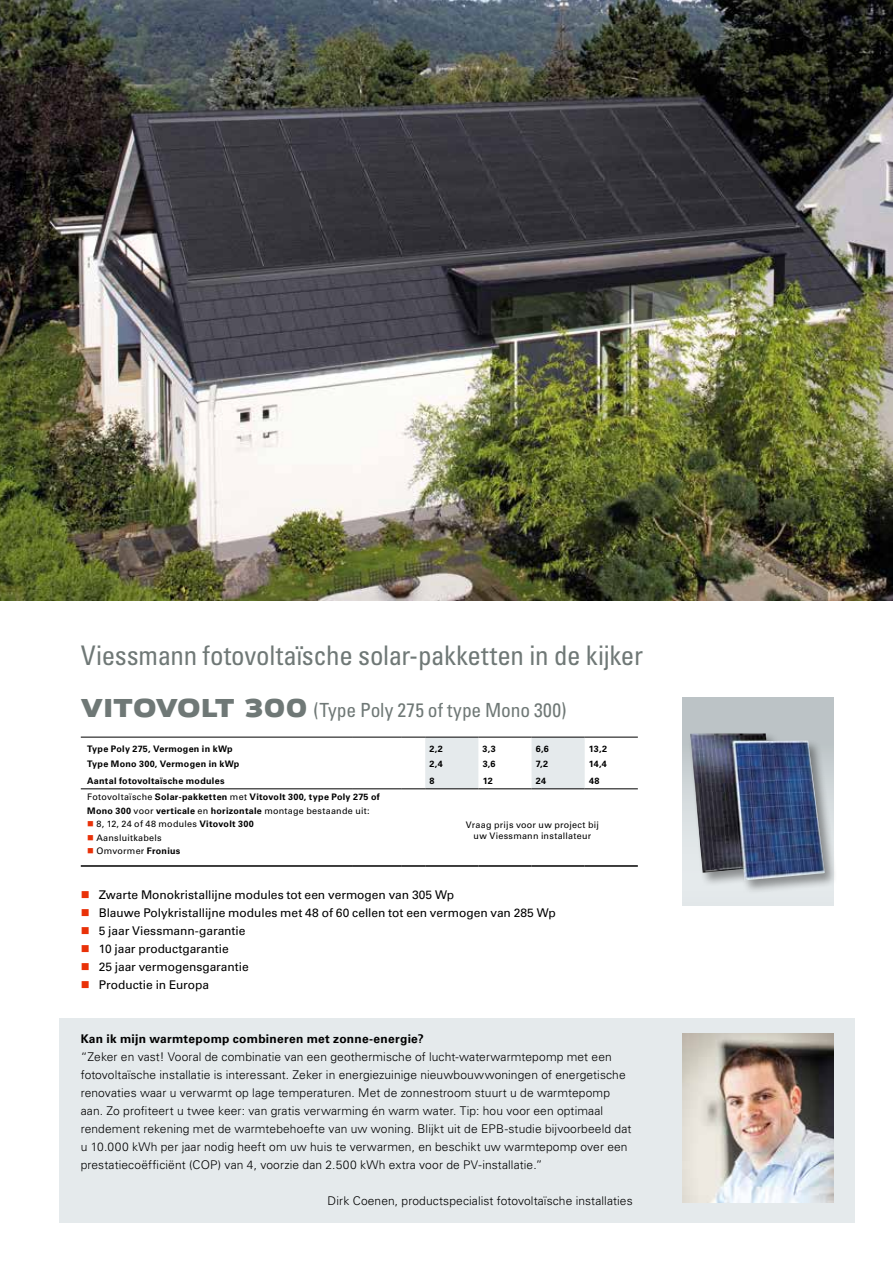
<style>
.page{position:relative;width:893px;height:1263px;background:#fff}
.page>*{position:absolute;margin:0;border:0;box-sizing:border-box;transform-origin:0 0}
.t1{font:condensed 27px "Univers LT Std";letter-spacing:-.01em;color:#6f7876}
.t2{font:condensed 19.5px "Univers LT Std";color:#6f7876}
.t3{font:300 12px/18px "Univers LT Std";letter-spacing:.01em;color:#000}
.t4{font:12px/18px "Univers LT Std";letter-spacing:-.005em;color:#000}
.t5{font:700 12px "Univers LT Std";letter-spacing:.02em;color:#000}
.t6{font:700 9px "Univers LT Std";letter-spacing:.03em;color:#000}
.t7{font:9px/10.8px "Univers LT Std";letter-spacing:.025em;color:#000;text-align:center}
.s1{font-family:"VIESSMANN Normal";font-stretch:normal;font-size:27px}
.s2{font-weight:400}
.s3{font-weight:700}
</style>
<div class="page">
<div style="left:60px;top:1018px;width:795px;height:204px;background:#e5eaec"></div>
<img style="left:0;top:0;width:893px;height:601px">
<hr style="left:81px;top:788px;width:272px;height:1px;background:#000">
<hr style="left:81px;top:737px;width:272px;height:1px;background:#000">
<svg style="left:353px;top:737px;width:285px;height:53px"></svg>
<hr style="left:425px;top:737px;width:53px;height:1px;background:#000">
<hr style="left:478px;top:737px;width:53px;height:1px;background:#000">
<hr style="left:531px;top:737px;width:54px;height:1px;background:#000">
<hr style="left:585px;top:737px;width:53px;height:1px;background:#000">
<hr style="left:81px;top:865px;width:272px;height:2px;background:#000">
<hr style="left:353px;top:865px;width:49px;height:2px;background:#000">
<hr style="left:402px;top:865px;width:23px;height:2px;background:#000">
<hr style="left:478px;top:865px;width:53px;height:2px;background:#000">
<hr style="left:585px;top:865px;width:53px;height:2px;background:#000">
<hr style="left:425px;top:788px;width:53px;height:1px;background:#000">
<hr style="left:425px;top:865px;width:53px;height:2px;background:#000">
<hr style="left:531px;top:788px;width:54px;height:1px;background:#000">
<hr style="left:531px;top:865px;width:54px;height:2px;background:#000">
<div style="left:683px;top:697px;width:150px;height:209px;background:linear-gradient(to bottom,#b7bec1,#edf2f4)"></div>
<div style="left:688px;top:731px;width:150px;height:163px;background:#000;opacity:.4"></div>
<img style="left:690px;top:733px;width:135px;height:147px">
<img style="left:683px;top:1033px;width:150px;height:169px">
<h1 class="t1" style="left:81px;top:638px;width:564px">Viessmann fotovoltaïsche solar-pakketten in de kijker</h1>
<h2 class="t2" style="left:81px;top:698px;width:487px"><span class="s1">VITOVOLT 300</span> (Type Poly 275 of type Mono 300)</h2>
<p class="t6" style="left:87px;top:743px;width:147px">Type Poly 275, Vermogen in kWp</p>
<p class="t6" style="left:429px;top:743px;width:15px">2,2</p>
<p class="t6" style="left:483px;top:743px;width:15px">3,3</p>
<p class="t6" style="left:536px;top:743px;width:14px">6,6</p>
<p class="t6" style="left:589px;top:743px;width:20px">13,2</p>
<p class="t6" style="left:87px;top:759px;width:154px">Type Mono 300, Vermogen in kWp</p>
<p class="t6" style="left:429px;top:759px;width:15px">2,4</p>
<p class="t6" style="left:483px;top:759px;width:14px">3,6</p>
<p class="t6" style="left:536px;top:759px;width:14px">7,2</p>
<p class="t6" style="left:589px;top:759px;width:20px">14,4</p>
<p class="t6" style="left:87px;top:775px;width:139px">Aantal fotovoltaïsche modules</p>
<p class="t6" style="left:429px;top:775px;width:7px">8</p>
<p class="t6" style="left:483px;top:775px;width:11px">12</p>
<p class="t6" style="left:536px;top:775px;width:12px">24</p>
<p class="t6" style="left:589px;top:775px;width:12px">48</p>
<p class="t6" style="left:87px;top:792px;width:294px"><span class="s2">Fotovoltaïsche</span> Solar-pakketten <span class="s2">met</span> Vitovolt 300, type Poly 275 of</p>
<p class="t6" style="left:87px;top:805px;width:284px">Mono 300 <span class="s2">voor</span> verticale <span class="s2">en</span> horizontale <span class="s2">montage bestaande uit:</span></p>
<p class="t7" style="left:96px;top:819px;width:159px">8, 12, 24 of 48 modules <span class="s3">Vitovolt 300</span></p>
<p class="t7" style="left:96px;top:832px;width:67px">Aansluitkabels</p>
<p class="t7" style="left:96px;top:846px;width:85px">Omvormer <span class="s3">Fronius</span></p>
<p class="t7" style="left:466px;top:819px;width:135px">Vraag prijs voor uw project bij uw Viessmann installateur</p>
<p class="t4" style="left:99px;top:885px;width:459px">Zwarte Monokristallijne modules tot een vermogen van 305 Wp<br>Blauwe Polykristallijne modules met 48 of 60 cellen tot een vermogen van 285 Wp 5 jaar Viessmann-garantie<br>10 jaar productgarantie<br>25 jaar vermogensgarantie<br>Productie in Europa</p>
<p class="t5" style="left:81px;top:1031px;width:344px">Kan ik mijn warmtepomp combineren met zonne-energie?</p>
<p class="t3" style="left:81px;top:1047px;width:552px">“Zeker en vast! Vooral de combinatie van een geothermische of lucht-waterwarmtepomp met een fotovoltaïsche installatie is interessant. Zeker in energiezuinige nieuwbouwwoningen of energetische renovaties waar u verwarmt op lage temperaturen. Met de zonnestroom stuurt u de warmtepomp aan. Zo profiteert u twee keer: van gratis verwarming én warm water. Tip: hou voor een optimaal rendement rekening met de warmtebehoefte van uw woning. Blijkt uit de EPB-studie bijvoorbeeld dat u 10.000 kWh per jaar nodig heeft om uw huis te verwarmen, en beschikt uw warmtepomp over een prestatiecoëfficiënt (COP) van 4, voorzie dan 2.500 kWh extra voor de PV-installatie.”</p>
<p class="t3" style="left:328px;top:1191px;width:307px">Dirk Coenen, productspecialist fotovoltaïsche installaties</p>
</div>
